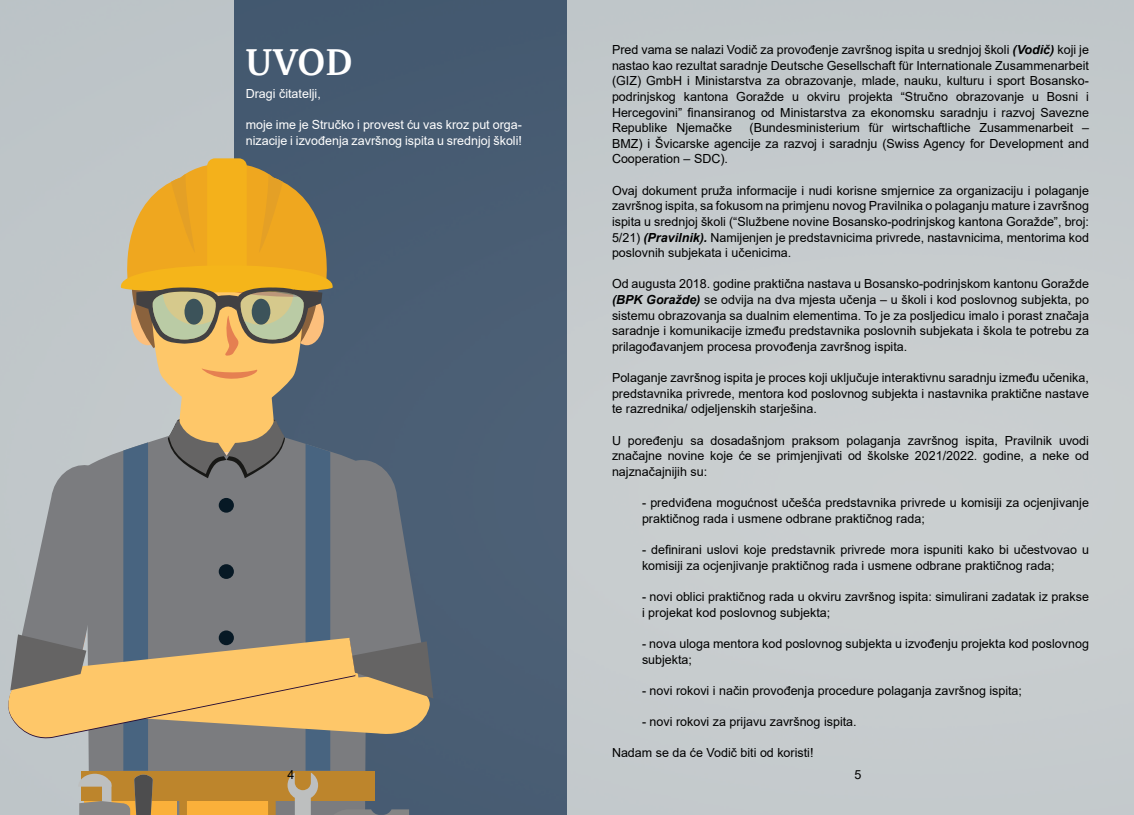
<style>
.page{position:relative;width:1134px;height:815px;background:#fff}
.page>*{position:absolute;margin:0;border:0;box-sizing:border-box;transform-origin:0 0}
.t1{font:700 37.5px "Bundes Serif Office";color:#fff}
.t2{font:12.5px/15.6px "Arial";color:#000;text-align:justify}
.t3{font:12.5px/15.6px "Arial";color:#fff}
.s1{font-weight:700;font-style:italic}
</style>
<div class="page">
<img style="left:0;top:0;width:1134px;height:815px">
<svg style="left:6px;top:158px;width:427px;height:657px;background:#9b937d"></svg>
<h1 class="t1" style="left:246px;top:40px;width:109px">UVOD</h1>
<p class="t3" style="left:246px;top:85px;width:77px">Dragi čitatelji,</p>
<p class="t3" style="left:246px;top:117px;width:278px">moje ime je Stručko i provest ću vas kroz put orga&shy;nizacije i izvođenja završnog ispita u srednjoj školi!</p>
<p class="t2" style="left:612px;top:42px;width:478px">Pred vama se nalazi Vodič za provođenje završnog ispita u srednjoj školi <span class="s1">(Vodič)</span> koji je nastao kao rezultat saradnje Deutsche Gesellschaft für Internationale Zusammenarbeit (GIZ) GmbH i Ministarstva za obrazovanje, mlade, nauku, kulturu i sport Bosansko&shy;podrinjskog kantona Goražde u okviru projekta “Stručno obrazovanje u Bosni i Hercegovini” finansiranog od Ministarstva za ekonomsku saradnju i razvoj Savezne Republike Njemačke</p>
<p class="t2" style="left:612px;top:120px;width:478px;text-indent:138px">(Bundesministerium für wirtschaftliche Zusammenarbeit – BMZ) i Švicarske agencije za razvoj i saradnju (Swiss Agency for Development and Cooperation – SDC).</p>
<p class="t2" style="left:612px;top:182px;width:478px">Ovaj dokument pruža informacije i nudi korisne smjernice za organizaciju i polaganje završnog ispita, sa fokusom na primjenu novog Pravilnika o polaganju mature i završnog ispita u srednjoj školi (“Službene novine Bosansko-podrinjskog kantona Goražde”, broj:<br>5/21) <span class="s1">(Pravilnik).</span> Namijenjen je predstavnicima privrede, nastavnicima, mentorima kod poslovnih subjekata i učenicima.</p>
<p class="t2" style="left:612px;top:276px;width:478px">Od augusta 2018. godine praktična nastava u Bosansko-podrinjskom kantonu Goražde <span class="s1">(BPK Goražde)</span> se odvija na dva mjesta učenja – u školi i kod poslovnog subjekta, po sistemu obrazovanja sa dualnim elementima. To je za posljedicu imalo i porast značaja saradnje i komunikacije između predstavnika poslovnih subjekata i škola te potrebu za prilagođavanjem procesa provođenja završnog ispita.</p>
<p class="t2" style="left:612px;top:370px;width:478px">Polaganje završnog ispita je proces koji uključuje interaktivnu saradnju između učenika, predstavnika privrede, mentora kod poslovnog subjekta i nastavnika praktične nastave te razrednika/ odjeljenskih starješina.</p>
<p class="t2" style="left:612px;top:432px;width:478px">U poređenju sa dosadašnjom praksom polaganja završnog ispita, Pravilnik uvodi značajne novine koje će se primjenjivati od školske 2021/2022. godine, a neke od najznačajnijih su:</p>
<p class="t2" style="left:642px;top:495px;width:448px">- predviđena mogućnost učešća predstavnika privrede u komisiji za ocjenjivanje praktičnog rada i usmene odbrane praktičnog rada;</p>
<p class="t2" style="left:642px;top:542px;width:448px">- definirani uslovi koje predstavnik privrede mora ispuniti kako bi učestvovao u komisiji za ocjenjivanje praktičnog rada i usmene odbrane praktičnog rada;</p>
<p class="t2" style="left:642px;top:589px;width:448px">- novi oblici praktičnog rada u okviru završnog ispita: simulirani zadatak iz prakse i projekat kod poslovnog subjekta;</p>
<p class="t2" style="left:642px;top:636px;width:448px">- nova uloga mentora kod poslovnog subjekta u izvođenju projekta kod poslovnog subjekta;</p>
<p class="t2" style="left:642px;top:682px;width:382px">- novi rokovi i način provođenja procedure polaganja završnog ispita;</p>
<p class="t2" style="left:642px;top:714px;width:216px">- novi rokovi za prijavu završnog ispita.</p>
<p class="t2" style="left:612px;top:745px;width:203px">Nadam se da će Vodič biti od koristi!</p>
<p class="t2" style="left:287px;top:767px;width:8px">4</p>
<p class="t2" style="left:854px;top:767px;width:8px">5</p>
</div>
